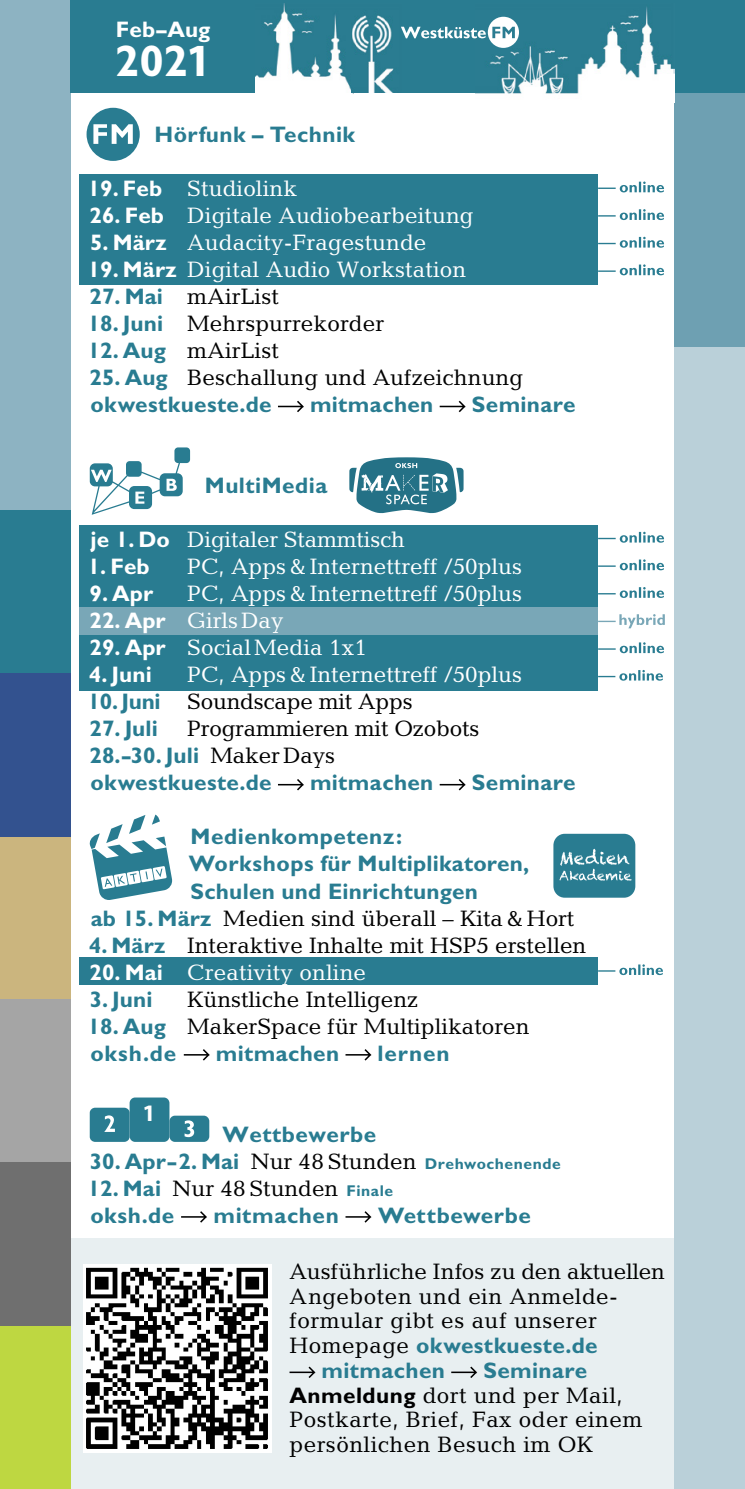
<style>
.page{position:relative;width:745px;height:1489px;background:#fff}
.page>*{position:absolute;margin:0;border:0;box-sizing:border-box;transform-origin:0 0}
.t1{font:700 44.25px "Gill Sans";color:#fff}
.t2{font:700 23.75px "Myriad Pro";color:#fff}
.t3{font:22.5px/24.5px "Candida";letter-spacing:.005em;color:#000}
.t4{font:700 22.5px/27px "Gill Sans";letter-spacing:.02em;color:#297c91;text-align:center}
.t5{font:22.5px "Candida";letter-spacing:.005em;color:#fff}
.t6{font:700 22.5px "Gill Sans";letter-spacing:.005em;color:#fff}
.t7{font:700 15.5px "Gill Sans";letter-spacing:.035em;color:#297c91}
.s1{font-family:"Myriad Pro";font-size:46.25px}
.s2{font-family:"Gill Sans";font-weight:700}
.s3{font-family:"Gill Sans";font-weight:700;color:#297c91}
.s4{font-family:"Candida";font-weight:400;color:#000}
.s5{font-size:22.5px}
.s6{font-family:"Candida";font-weight:400;font-size:22.5px;color:#000}
.s7{font-family:"Gill Sans";font-weight:700;font-size:15.5px;color:#297c91}
</style>
<div class="page">
<div style="left:0;top:1238px;width:744px;height:250px;background:#e8eff1"></div>
<div style="left:673px;top:318px;width:71px;height:1170px;background:#bad0d9"></div>
<div style="left:673px;top:0;width:71px;height:347px;background:#6ea0b2"></div>
<div style="left:0;top:836px;width:71px;height:163px;background:#cbb57e"></div>
<div style="left:0;top:0;width:71px;height:701px;background:#8db3c2"></div>
<div style="left:0;top:1325px;width:71px;height:163px;background:#bed741"></div>
<div style="left:0;top:999px;width:71px;height:163px;background:#a5a5a5"></div>
<div style="left:0;top:1162px;width:71px;height:163px;background:#6f6f6f"></div>
<div style="left:0;top:510px;width:71px;height:163px;background:#297c91"></div>
<div style="left:0;top:673px;width:71px;height:163px;background:#33528f"></div>
<div style="left:71px;top:0;width:673px;height:92px;background:#297c91"></div>
<img style="left:255px;top:3px;width:98px;height:91px">
<img style="left:351px;top:3px;width:43px;height:89px">
<img style="left:475px;top:7px;width:198px;height:87px">
<svg style="left:401px;top:17px;width:117px;height:31px"></svg>
<div style="left:79px;top:174px;width:518px;height:28px;background:#297c91"></div>
<svg style="left:597px;top:181px;width:66px;height:11px"></svg>
<div style="left:79px;top:524px;width:518px;height:28px;background:#297c91"></div>
<svg style="left:597px;top:531px;width:66px;height:11px"></svg>
<div style="left:79px;top:552px;width:518px;height:28px;background:#297c91"></div>
<svg style="left:597px;top:559px;width:66px;height:11px"></svg>
<div style="left:79px;top:580px;width:518px;height:27px;background:#297c91"></div>
<svg style="left:597px;top:587px;width:66px;height:11px"></svg>
<div style="left:79px;top:607px;width:518px;height:28px;background:#79a7b7"></div>
<svg style="left:597px;top:614px;width:67px;height:14px"></svg>
<div style="left:79px;top:635px;width:518px;height:27px;background:#297c91"></div>
<svg style="left:597px;top:642px;width:66px;height:11px"></svg>
<div style="left:79px;top:662px;width:518px;height:28px;background:#297c91"></div>
<svg style="left:597px;top:670px;width:65px;height:10px"></svg>
<div style="left:79px;top:957px;width:518px;height:27px;background:#297c91"></div>
<svg style="left:597px;top:964px;width:65px;height:11px"></svg>
<div style="left:79px;top:202px;width:518px;height:28px;background:#297c91"></div>
<svg style="left:597px;top:209px;width:66px;height:11px"></svg>
<div style="left:79px;top:230px;width:518px;height:27px;background:#297c91"></div>
<svg style="left:597px;top:237px;width:66px;height:11px"></svg>
<div style="left:79px;top:257px;width:518px;height:28px;background:#297c91"></div>
<svg style="left:597px;top:264px;width:66px;height:11px"></svg>
<svg style="left:289px;top:1366px;width:26px;height:11px"></svg>
<svg style="left:451px;top:1366px;width:25px;height:11px"></svg>
<img style="left:83px;top:1264px;width:188px;height:188px">
<div style="left:86px;top:108px;width:54px;height:53px;background:#297c91;border-radius:50%"></div>
<svg style="left:93px;top:124px;width:40px;height:20px"></svg>
<svg style="left:349px;top:457px;width:114px;height:56px"></svg>
<div style="left:553px;top:833px;width:82px;height:64px;background:#297c91;border-radius:11px"></div>
<svg style="left:559px;top:848px;width:72px;height:32px"></svg>
<svg style="left:278px;top:401px;width:25px;height:11px"></svg>
<svg style="left:439px;top:401px;width:26px;height:11px"></svg>
<svg style="left:90px;top:447px;width:100px;height:68px"></svg>
<svg style="left:278px;top:779px;width:25px;height:11px"></svg>
<svg style="left:439px;top:779px;width:26px;height:11px"></svg>
<svg style="left:89px;top:814px;width:84px;height:86px"></svg>
<svg style="left:184px;top:1049px;width:25px;height:11px"></svg>
<svg style="left:345px;top:1049px;width:26px;height:11px"></svg>
<div style="left:90px;top:1107px;width:39px;height:34px;background:#297c91;border-radius:5px"></div>
<svg style="left:104px;top:1115px;width:11px;height:16px"></svg>
<div style="left:169px;top:1115px;width:40px;height:26px;background:#297c91;border-radius:6px"></div>
<svg style="left:184px;top:1120px;width:10px;height:17px"></svg>
<div style="left:129px;top:1097px;width:40px;height:44px;background:#297c91;border-radius:6px"></div>
<svg style="left:181px;top:1211px;width:26px;height:11px"></svg>
<svg style="left:345px;top:1211px;width:26px;height:11px"></svg>
<p class="t6" style="left:116px;top:16px;width:96px">Feb–Aug</p>
<p class="t1" style="left:115px;top:35px;width:98px">202<span class="s1">1</span></p>
<p class="t4" style="left:154px;top:121px;width:202px">Hörfunk – Technik</p>
<p class="t5" style="left:88px;top:176px;width:211px"><span class="s2">19. Feb</span> Studiolink</p>
<p class="t5" style="left:89px;top:203px;width:385px"><span class="s2">26. Feb</span> Digitale Audiobearbeitung</p>
<p class="t5" style="left:90px;top:230px;width:338px"><span class="s2">5. März</span> Audacity-Fragestunde</p>
<p class="t5" style="left:88px;top:257px;width:380px"><span class="s2">19. März</span> Digital Audio Workstation</p>
<p class="t3" style="left:89px;top:284px;width:191px"><span class="s3">27. Mai</span> mAirList</p>
<p class="t3" style="left:88px;top:311px;width:298px"><span class="s3">18. Juni</span> Mehrspurrekorder</p>
<p class="t3" style="left:88px;top:338px;width:193px"><span class="s3">12. Aug</span> mAirList</p>
<p class="t3" style="left:89px;top:364px;width:435px;line-height:27px"><span class="s3">25. Aug</span> Beschallung und Aufzeichnung <span class="s3">okwestkueste.de</span></p>
<p class="t4" style="left:310px;top:391px;width:125px">mitmachen</p>
<p class="t4" style="left:471px;top:391px;width:105px">Seminare</p>
<p class="t4" style="left:205px;top:472px;width:124px">MultiMedia</p>
<p class="t5" style="left:91px;top:527px;width:315px"><span class="s2">je 1. Do</span> Digitaler Stammtisch</p>
<p class="t6" style="left:88px;top:553px;width:63px">1. Feb</p>
<p class="t5" style="left:187px;top:554px;width:336px">PC, Apps &amp; Internettreff /50plus</p>
<p class="t6" style="left:89px;top:580px;width:65px">9. Apr</p>
<p class="t5" style="left:187px;top:581px;width:336px">PC, Apps &amp; Internettreff /50plus</p>
<p class="t5" style="left:89px;top:608px;width:195px"><span class="s2">22. Apr</span> Girls Day</p>
<p class="t5" style="left:89px;top:635px;width:279px"><span class="s2">29. Apr</span> Social Media 1x1</p>
<p class="t6" style="left:89px;top:661px;width:64px">4. Juni</p>
<p class="t5" style="left:187px;top:662px;width:336px">PC, Apps &amp; Internettreff /50plus</p>
<p class="t3" style="left:88px;top:689px;width:326px"><span class="s3">10. Juni</span> Soundscape mit Apps</p>
<p class="t4" style="left:89px;top:715px;width:70px">27. Juli</p>
<p class="t3" style="left:187px;top:716px;width:293px">Programmieren mit Ozobots</p>
<p class="t4" style="left:89px;top:742px;width:247px">28. –30. Juli <span class="s4">Maker Days</span></p>
<p class="t4" style="left:90px;top:769px;width:183px">okwestkueste.de</p>
<p class="t4" style="left:310px;top:769px;width:125px">mitmachen</p>
<p class="t4" style="left:471px;top:769px;width:105px">Seminare</p>
<p class="t4" style="left:190px;top:823px;width:213px">Medienkompetenz:</p>
<p class="t4" style="left:189px;top:850px;width:342px">Workshops für Multiplikatoren,</p>
<p class="t4" style="left:91px;top:877px;width:485px">Schulen und Einrichtungen<br>ab 15. März <span class="s4">Medien sind überall – Kita &amp; Hort</span></p>
<p class="t3" style="left:89px;top:932px;width:498px"><span class="s3">4. März</span> Interaktive Inhalte mit HSP5 erstellen</p>
<p class="t5" style="left:89px;top:959px;width:278px"><span class="s2">20. Mai</span> Creativity online</p>
<p class="t4" style="left:90px;top:985px;width:64px">3. Juni</p>
<p class="t3" style="left:187px;top:986px;width:232px">Künstliche Intelligenz</p>
<p class="t3" style="left:88px;top:1013px;width:443px"><span class="s3">18. Aug</span> MakerSpace für Multiplikatoren</p>
<p class="t4" style="left:90px;top:1039px;width:87px">oksh.de</p>
<p class="t4" style="left:216px;top:1039px;width:125px">mitmachen</p>
<p class="t4" style="left:377px;top:1039px;width:73px">lernen</p>
<p class="t2" style="left:142px;top:1097px;width:15px">1</p>
<p class="t4" style="left:222px;top:1120px;width:155px">Wettbewerbe</p>
<p class="t7" style="left:90px;top:1154px;width:472px"><span class="s5">30. Apr– 2. Mai</span> <span class="s6">Nur 48 Stunden</span> Drehwochenende</p>
<p class="t3" style="left:88px;top:1175px;width:307px"><span class="s3">12. Mai</span> Nur 48 Stunden <span class="s7">Finale</span></p>
<p class="t4" style="left:90px;top:1201px;width:85px">oksh.de</p>
<p class="t4" style="left:213px;top:1201px;width:127px">mitmachen</p>
<p class="t4" style="left:378px;top:1201px;width:154px">Wettbewerbe</p>
<p class="t3" style="left:289px;top:1259px;width:377px">Ausführliche Infos zu den aktuellen</p>
<p class="t3" style="left:289px;top:1283px;width:327px">Angeboten und ein Anmelde-</p>
<p class="t3" style="left:289px;top:1308px;width:308px">formular gibt es auf unserer</p>
<p class="t4" style="left:289px;top:1332px;width:309px"><span class="s4">Homepage</span> okwestkueste.de</p>
<p class="t4" style="left:321px;top:1356px;width:125px">mitmachen</p>
<p class="t4" style="left:483px;top:1356px;width:105px">Seminare</p>
<p class="t3" style="left:289px;top:1382px;width:354px"><span class="s2">Anmeldung</span> dort und per Mail,<br>Postkarte, Brief, Fax oder einem persönlichen Besuch im OK</p>
</div>
